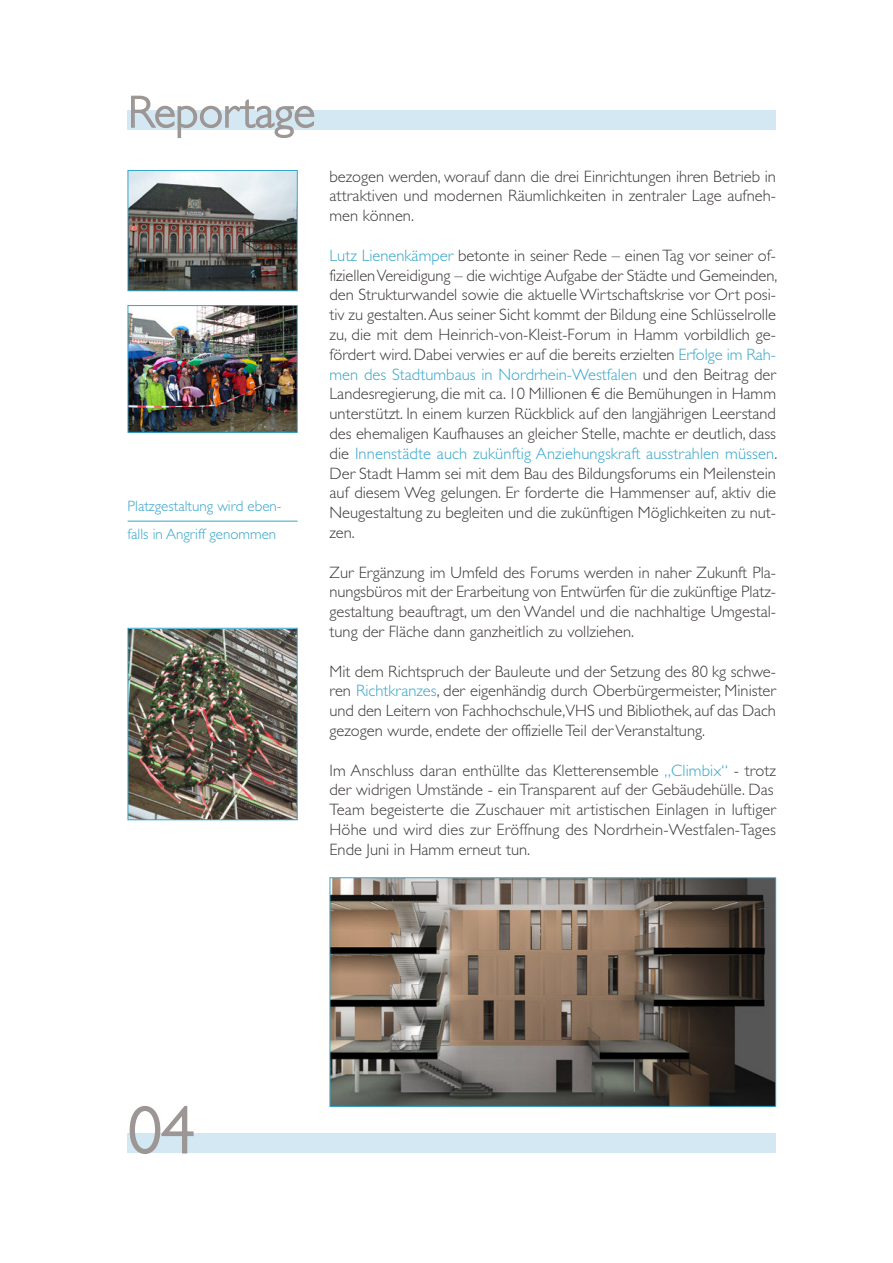
<style>
.page{position:relative;width:893px;height:1263px;background:#fff}
.page>*{position:absolute;margin:0;border:0;box-sizing:border-box;transform-origin:0 0}
.t1{font:300 66px "Gill Sans";color:#9c9695}
.t2{font:300 45px "Gill Sans";color:#9c9695}
.t3{font:300 16.5px/19.8px "Gill Sans";color:#3c3837;text-align:justify}
.t4{font:300 15px/28.5px "Gill Sans";color:#35a5ca}
.s1{color:#35a5ca}
</style>
<div class="page">
<img style="left:130px;top:172px;width:166px;height:117px">
<div style="left:128px;top:170px;width:170px;height:121px;border:1px solid #35a5ca"></div>
<div style="left:128px;top:110px;width:648px;height:19px;background:#d3e8f2"></div>
<div style="left:128px;top:1133px;width:648px;height:19px;background:#d3e8f2"></div>
<img style="left:332px;top:879px;width:442px;height:226px">
<div style="left:330px;top:877px;width:446px;height:230px;border:1px solid #35a5ca"></div>
<hr style="left:128px;top:521px;width:170px;height:1px;background:#35a5ca">
<img style="left:130px;top:307px;width:166px;height:124px">
<div style="left:128px;top:305px;width:170px;height:128px;border:1px solid #35a5ca"></div>
<img style="left:130px;top:630px;width:166px;height:188px">
<div style="left:128px;top:628px;width:170px;height:192px;border:1px solid #35a5ca"></div>
<h2 class="t2" style="left:128px;top:85px;width:188px">Reportage</h2>
<p class="t4" style="left:128px;top:491px;width:156px">Platzgestaltung wird eben&shy;falls in Angriff genommen</p>
<p class="t3" style="left:330px;top:166px;width:448px">bezogen werden, worauf dann die drei Einrichtungen ihren Betrieb in attraktiven und modernen Räumlichkeiten in zentraler Lage aufneh&shy;men können.</p>
<p class="t3" style="left:330px;top:245px;width:449px"><span class="s1">Lutz Lienenkämper</span> betonte in seiner Rede – einen Tag vor seiner of&shy;fiziellenVereidigung – die wichtige Aufgabe der Städte und Gemeinden, den Strukturwandel sowie die aktuelle Wirtschaftskrise vor Ort posi&shy;tiv zu gestalten.Aus seiner Sicht kommt der Bildung eine Schlüsselrolle zu, die mit dem Heinrich-von-Kleist-Forum in Hamm vorbildlich ge&shy;fördert wird. Dabei verwies er auf die bereits erzielten <span class="s1">Erfolge im Rah&shy;men des Stadtumbaus in Nordrhein-Westfalen</span> und den Beitrag der Landesregierung, die mit ca. 10 Millionen € die Bemühungen in Hamm unterstützt. In einem kurzen Rückblick auf den langjährigen Leerstand des ehemaligen Kaufhauses an gleicher Stelle, machte er deutlich, dass die <span class="s1">Innenstädte auch zukünftig Anziehungskraft ausstrahlen müssen</span>.<br>Der Stadt Hamm sei mit dem Bau des Bildungsforums ein Meilenstein auf diesem Weg gelungen. Er forderte die Hammenser auf, aktiv die Neugestaltung zu begleiten und die zukünftigen Möglichkeiten zu nut&shy;zen.</p>
<p class="t3" style="left:330px;top:562px;width:448px">Zur Ergänzung im Umfeld des Forums werden in naher Zukunft Pla&shy;nungsbüros mit der Erarbeitung von Entwürfen für die zukünftige Platz&shy;gestaltung beauftragt, um den Wandel und die nachhaltige Umgestal&shy;tung der Fläche dann ganzheitlich zu vollziehen.</p>
<p class="t3" style="left:330px;top:661px;width:448px">Mit dem Richtspruch der Bauleute und der Setzung des 80 kg schwe&shy;ren <span class="s1">Richtkranzes</span>, der eigenhändig durch Oberbürgermeister, Minister und den Leitern von Fachhochschule,VHS und Bibliothek, auf das Dach gezogen wurde, endete der offizielleTeil derVeranstaltung.</p>
<p class="t3" style="left:330px;top:760px;width:448px;text-align:left">Im Anschluss daran enthüllte das Kletterensemble <span class="s1">„Climbix“</span> - trotz der widrigen Umstände - ein Transparent auf der Gebäudehülle. Das Team begeisterte die Zuschauer mit artistischen Einlagen in luftiger Höhe und wird dies zur Eröffnung des Nordrhein-Westfalen-Tages Ende Juni in Hamm erneut tun.</p>
<h1 class="t1" style="left:128px;top:1091px;width:68px">04</h1>
</div>
